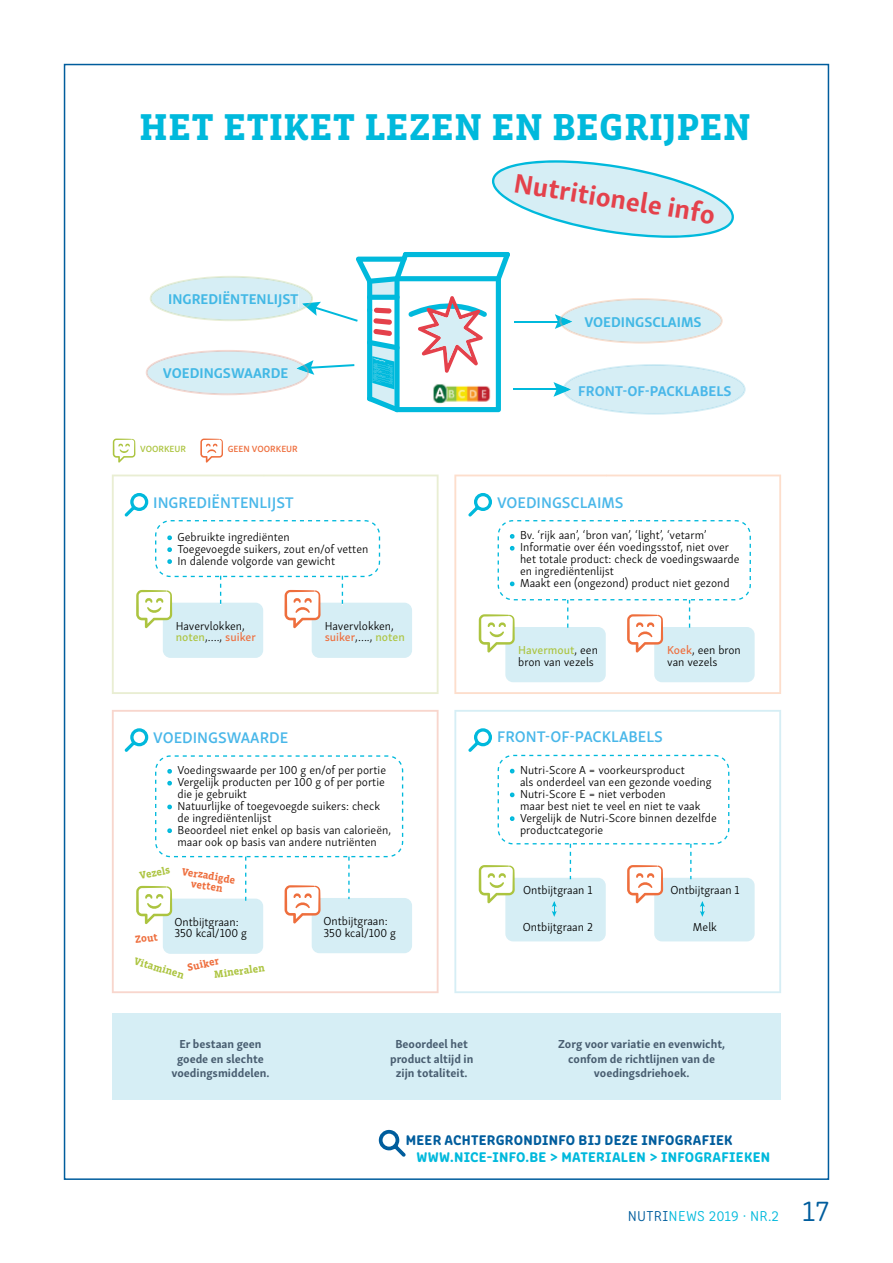
<style>
.page{position:relative;width:893px;height:1263px;background:#fff}
.page>*{position:absolute;margin:0;border:0;box-sizing:border-box;transform-origin:0 0}
.t1{font:700 38.25px "Vista Slab OTCE";color:#00b9dc}
.t2{font:700 27.75px "Skolar Sans";color:#e4414b}
.t3{font:600 15.9px "Skolar Sans";color:#49b7e9}
.t4{font:300 15px "Clone Rounded";letter-spacing:.02em;color:#00b9dc}
.t5{font:700 14.55px "Skolar Sans";color:#49b7e9}
.t6{font:14.25px "Clone Rounded Eb";letter-spacing:.02em;color:#00b9dc}
.t7{font:14.25px "Clone Rounded Eb";letter-spacing:.02em;color:#005d9d}
.t8{font:300 11.85px/11.9px "Skolar Sans";color:#000}
.t9{font:700 11.85px/14.2px "Skolar Sans";color:#485d70;text-align:center}
.t10{font:11.85px "Skolar Sans Me";color:#ee6e3d}
.t11{font:11.85px "Skolar Sans Me";color:#acc440}
.t12{font:700 10.5px/10.5px "Vista Slab OTCE";color:#ee6e3d;text-align:center}
.t13{font:700 10.5px "Vista Slab OTCE";color:#acc440}
.t14{font:600 9.3px "Skolar Sans";color:#ee6e3d}
.t15{font:600 9.3px "Skolar Sans";color:#acc440}
.s1{color:#acc440}
.s2{font-family:"Skolar Sans";font-weight:300;color:#000}
.s3{font-family:"Skolar Sans Me";font-weight:400;color:#ee6e3d}
.s4{color:#005d9d}
.s5{font-size:30px;color:#005d9d}
</style>
<div class="page">
<svg style="left:378px;top:1129px;width:28px;height:28px"></svg>
<hr style="left:514px;top:321px;width:46px;height:2px;background:#00b9dc">
<hr style="left:513px;top:388px;width:46px;height:2px;background:#00b9dc">
<svg style="left:113px;top:439px;width:22px;height:24px"></svg>
<svg style="left:200px;top:439px;width:23px;height:24px"></svg>
<svg style="left:112px;top:475px;width:327px;height:219px"></svg>
<svg style="left:454px;top:475px;width:327px;height:219px"></svg>
<svg style="left:112px;top:710px;width:327px;height:283px"></svg>
<svg style="left:454px;top:710px;width:327px;height:283px"></svg>
<div style="left:312px;top:898px;width:100px;height:55px;background:#d6eef5;border-radius:8px"></div>
<div style="left:163px;top:898px;width:100px;height:56px;background:#d6eef5;border-radius:8px"></div>
<div style="left:113px;top:1013px;width:668px;height:87px;background:#d6eef5"></div>
<svg style="left:553px;top:364px;width:193px;height:51px"></svg>
<svg style="left:555px;top:298px;width:168px;height:46px"></svg>
<svg style="left:492px;top:160px;width:242px;height:78px"></svg>
<svg style="left:468px;top:493px;width:287px;height:189px"></svg>
<svg style="left:125px;top:493px;width:255px;height:135px"></svg>
<svg style="left:468px;top:728px;width:261px;height:189px"></svg>
<svg style="left:146px;top:252px;width:364px;height:160px"></svg>
<svg style="left:125px;top:728px;width:278px;height:196px"></svg>
<h1 class="t1" style="left:139px;top:105px;width:613px">HET ETIKET LEZEN EN BEGRIJPEN</h1>
<p class="t5" style="left:168px;top:287px;width:132px">INGREDIËNTENLIJST</p>
<p class="t5" style="left:163px;top:361px;width:127px">VOEDINGSWAARDE</p>
<p class="t15" style="left:140px;top:441px;width:47px">VOORKEUR</p>
<p class="t14" style="left:228px;top:441px;width:72px">GEEN VOORKEUR</p>
<h3 class="t3" style="left:153px;top:490px;width:142px">INGREDIËNTENLIJST</h3>
<p class="t8" style="left:177px;top:530px;width:192px">Gebruikte ingrediënten<br>Toegevoegde suikers, zout en/of vetten<br>In dalende volgorde van gewicht</p>
<p class="t8" style="left:176px;top:619px;width:71px">Havervlokken,</p>
<p class="t10" style="left:176px;top:628px;width:82px"><span class="s1">noten</span><span class="s2">,….,</span> suiker</p>
<h3 class="t3" style="left:153px;top:725px;width:137px">VOEDINGSWAARDE</h3>
<p class="t8" style="left:325px;top:619px;width:71px">Havervlokken,</p>
<p class="t10" style="left:325px;top:628px;width:82px">suiker<span class="s2">,….,</span> <span class="s1">noten</span></p>
<p class="t8" style="left:177px;top:763px;width:215px">Voedingswaarde per 100 g en/of per portie Vergelijk producten per 100 g of per portie die je gebruikt<br>Natuurlijke of toegevoegde suikers: check de ingrediëntenlijst<br>Beoordeel niet enkel op basis van calorieën, maar ook op basis van andere nutriënten</p>
<p class="t13" style="left:139px;top:870px;width:32px;rotate:-12deg">Vezels</p>
<p class="t12" style="left:183px;top:866px;width:55px;rotate:10deg">Verzadigde vetten</p>
<p class="t12" style="left:134px;top:934px;width:24px;rotate:-7deg">Zout</p>
<p class="t8" style="left:174px;top:915px;width:74px">Ontbijtgraan:<br>350 kcal/100 g</p>
<p class="t8" style="left:323px;top:914px;width:74px">Ontbijtgraan:<br>350 kcal/100 g</p>
<p class="t13" style="left:136px;top:954px;width:53px;rotate:17deg">Vitaminen</p>
<p class="t12" style="left:186px;top:962px;width:33px;rotate:-12deg">Suiker</p>
<p class="t13" style="left:213px;top:968px;width:52px;rotate:-7deg">Mineralen</p>
<h2 class="t2" style="left:518px;top:160px;width:205px;rotate:9deg">Nutritionele info</h2>
<p class="t5" style="left:584px;top:310px;width:119px">VOEDINGSCLAIMS</p>
<p class="t5" style="left:578px;top:379px;width:155px">FRONT-OF-PACKLABELS</p>
<h3 class="t3" style="left:497px;top:490px;width:128px">VOEDINGSCLAIMS</h3>
<p class="t8" style="left:520px;top:528px;width:221px">Bv. ‘rijk aan’, ‘bron van’, ‘light’, ‘vetarm’ Informatie over één voedingsstof, niet over het totale product: check de voedingswaarde en ingrediëntenlijst<br>Maakt een (ongezond) product niet gezond</p>
<p class="t11" style="left:518px;top:641px;width:81px">Havermout<span class="s2">, een</span></p>
<p class="t8" style="left:518px;top:655px;width:77px">bron van vezels</p>
<p class="t8" style="left:667px;top:643px;width:75px"><span class="s3">Koek</span>, een bron van vezels</p>
<h3 class="t3" style="left:497px;top:724px;width:167px">FRONT-OF-PACKLABELS</h3>
<p class="t8" style="left:520px;top:763px;width:198px">Nutri-Score A = voorkeursproduct<br>als onderdeel van een gezonde voeding Nutri-Score E = niet verboden<br>maar best niet te veel en niet te vaak Vergelijk de Nutri-Score binnen dezelfde productcategorie</p>
<p class="t8" style="left:523px;top:883px;width:71px">Ontbijtgraan 1</p>
<p class="t8" style="left:523px;top:920px;width:72px">Ontbijtgraan 2</p>
<p class="t8" style="left:670px;top:883px;width:71px">Ontbijtgraan 1</p>
<p class="t8" style="left:693px;top:920px;width:26px">Melk</p>
<p class="t9" style="left:172px;top:1036px;width:99px">Er bestaan geen goede en slechte voedingsmiddelen.</p>
<p class="t9" style="left:558px;top:1036px;width:168px">Zorg voor variatie en evenwicht, confom de richtlijnen van de voedingsdriehoek.</p>
<p class="t9" style="left:390px;top:1036px;width:85px">Beoordeel het product altijd in zijn totaliteit.</p>
<p class="t7" style="left:406px;top:1128px;width:328px">MEER ACHTERGRONDINFO BIJ DEZE INFOGRAFIEK</p>
<p class="t6" style="left:417px;top:1145px;width:355px">WWW.NICE-INFO.BE &gt; MATERIALEN &gt; INFOGRAFIEKEN</p>
<p class="t4" style="left:628px;top:1205px;width:203px"><span class="s4">NUTRI</span>NEWS 2019 · NR.2 <span class="s5">17</span></p>
</div>
